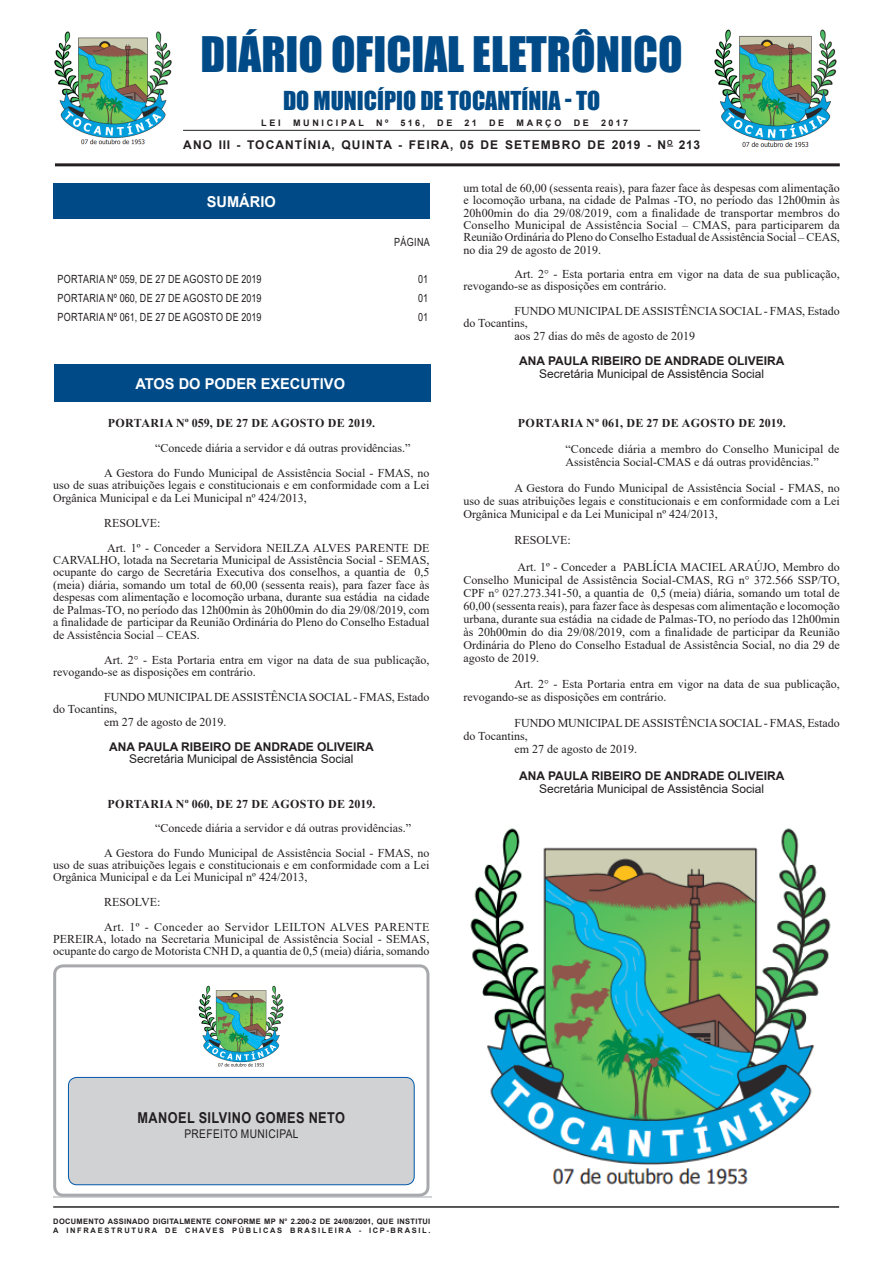
<style>
.page{position:relative;width:893px;height:1263px;background:#fff}
.page>*{position:absolute;margin:0;border:0;box-sizing:border-box;transform-origin:0 0}
.t1{font:45px "Impact";color:#004b87}
.t2{font:24px "Impact";color:#004b87}
.Chancela{font:700 15px "Arial";color:#fff}
.t3{font:700 15px "Arial";letter-spacing:.035em;color:#231f20;scale:.85 1}
.CORPO_DE_TEXTO{font:12px/12.5px "Times New Roman";color:#231f20;text-align:justify}
.EMENTA{font:12px/13px "Times New Roman";color:#231f20}
.CARGO{font:12px "Arial";color:#231f20}
.TITULOS{font:700 12px "Times New Roman";letter-spacing:.035em;color:#231f20}
.NOME{font:700 12px "Arial";color:#231f20}
.NOME-2{font:700 12px "Arial";letter-spacing:.09em;color:#231f20}
.CARGO-2{font:12px "Arial";letter-spacing:.035em;color:#231f20;scale:.85 1}
.Sumario{font:11.25px "Arial";letter-spacing:.035em;color:#231f20;scale:.8 1}
.t4{font:700 9px "Arial";letter-spacing:.3em;color:#231f20}
.t5{font:700 7.5px "Arial";letter-spacing:.04em;color:#231f20}
.t6{font:700 7.5px "Arial";letter-spacing:.225em;color:#231f20}
</style>
<div class="page">
<hr style="left:53px;top:1206px;width:786px;height:2px;background:#231f20">
<hr style="left:55px;top:163px;width:785px;height:3px;background:#231f20">
<img style="left:54px;top:31px;width:118px;height:114px">
<hr style="left:183px;top:130px;width:517px;height:1px;background:#231f20">
<div style="left:53px;top:184px;width:376px;height:35px;background:#004b87"></div>
<hr style="left:53px;top:1197px;width:379px;height:1px;background:#d1d2d4">
<img style="left:714px;top:29px;width:123px;height:119px">
<div style="left:54px;top:365px;width:376px;height:37px;background:#004b87"></div>
<div style="left:53px;top:964px;width:376px;height:233px;border:3px solid #a8a9ad;border-radius:9px"></div>
<div style="left:68px;top:1077px;width:346px;height:108px;background:#d1d2d4;border-radius:9px"></div>
<div style="left:68px;top:1077px;width:346px;height:108px;border:1px solid #0057a8;border-radius:9px"></div>
<img style="left:198px;top:985px;width:86px;height:82px">
<img style="left:470px;top:828px;width:361px;height:357px">
<p class="t1" style="left:201px;top:20px;width:483px">DIÁRIO OFICIAL ELETRÔNICO</p>
<p class="t2" style="left:283px;top:82px;width:319px">DO MUNICÍPIO DE TOCANTÍNIA - TO</p>
<p class="t4" style="left:261px;top:116px;width:21px">LEI</p>
<p class="t4" style="left:293px;top:116px;width:72px">MUNICIPAL</p>
<p class="t4" style="left:376px;top:116px;width:14px">N º</p>
<p class="t4" style="left:400px;top:116px;width:26px">516,</p>
<p class="t4" style="left:437px;top:116px;width:17px">D E</p>
<p class="t4" style="left:465px;top:116px;width:14px">2 1</p>
<p class="t4" style="left:489px;top:116px;width:17px">D E</p>
<p class="t4" style="left:517px;top:116px;width:46px">MARÇO</p>
<p class="t4" style="left:574px;top:116px;width:17px">D E</p>
<p class="t4" style="left:601px;top:116px;width:29px">2017</p>
<p class="NOME-2" style="left:183px;top:137px;width:518px">ANO III - TOCANTÍNIA, QUINTA - FEIRA, 05 DE SETEMBRO DE 2019 - N<sup>O</sup> 213</p>
<p class="Chancela" style="left:207px;top:191px;width:70px">SUMÁRIO</p>
<p class="Sumario" style="left:394px;top:234px;width:46px">PÁGINA</p>
<p class="Sumario" style="left:58px;top:272px;width:256px">PORTARIA Nº 059, DE 27 DE AGOSTO DE 2019</p>
<p class="Sumario" style="left:418px;top:272px;width:14px">01</p>
<p class="Sumario" style="left:58px;top:291px;width:256px">PORTARIA Nº 060, DE 27 DE AGOSTO DE 2019</p>
<p class="Sumario" style="left:418px;top:291px;width:14px">01</p>
<p class="Sumario" style="left:58px;top:310px;width:256px">PORTARIA Nº 061, DE 27 DE AGOSTO DE 2019</p>
<p class="Sumario" style="left:418px;top:310px;width:14px">01</p>
<p class="Chancela" style="left:136px;top:374px;width:211px">ATOS DO PODER EXECUTIVO</p>
<p class="TITULOS" style="left:108px;top:414px;width:269px">PORTARIA Nº 059, DE 27 DE AGOSTO DE 2019.</p>
<p class="EMENTA" style="left:155px;top:441px;width:257px">“Concede diária a servidor e dá outras providências.”</p>
<p class="CORPO_DE_TEXTO" style="left:53px;top:466px;width:378px;text-indent:51px">A Gestora do Fundo Municipal de Assistência Social - FMAS, no uso de suas atribuições legais e constitucionais e em conformidade com a Lei Orgânica Municipal e da Lei Municipal nº 424/2013,</p>
<p class="CORPO_DE_TEXTO" style="left:104px;top:516px;width:58px">RESOLVE:</p>
<p class="CORPO_DE_TEXTO" style="left:53px;top:541px;width:378px;text-indent:54px">Art. 1º - Conceder a Servidora NEILZA ALVES PARENTE DE CARVALHO, lotada na Secretaria Municipal de Assistência Social - SEMAS, ocupante do cargo de Secretária Executiva dos conselhos, a quantia de 0,5 (meia) diária, somando um total de 60,00 (sessenta reais), para fazer face às despesas com alimentação e locomoção urbana, durante sua estádia na cidade de Palmas-TO, no período das 12h00min às 20h00min do dia 29/08/2019, com a finalidade de participar da Reunião Ordinária do Pleno do Conselho Estadual de Assistência Social – CEAS.</p>
<p class="CORPO_DE_TEXTO" style="left:53px;top:653px;width:378px;text-indent:51px">Art. 2° - Esta Portaria entra em vigor na data de sua publicação, revogando-se as disposições em contrário.</p>
<p class="CORPO_DE_TEXTO" style="left:53px;top:690px;width:378px;text-indent:51px">FUNDO MUNICIPAL DE ASSISTÊNCIA SOCIAL - FMAS, Estado do Tocantins,</p>
<p class="CORPO_DE_TEXTO" style="left:104px;top:715px;width:124px">em 27 de agosto de 2019.</p>
<p class="NOME" style="left:109px;top:738px;width:266px">ANA PAULA RIBEIRO DE ANDRADE OLIVEIRA</p>
<p class="CARGO" style="left:129px;top:751px;width:226px">Secretária Municipal de Assistência Social</p>
<p class="TITULOS" style="left:108px;top:795px;width:269px">PORTARIA Nº 060, DE 27 DE AGOSTO DE 2019.</p>
<p class="EMENTA" style="left:155px;top:821px;width:257px">“Concede diária a servidor e dá outras providências.”</p>
<p class="CORPO_DE_TEXTO" style="left:53px;top:846px;width:378px;text-indent:51px">A Gestora do Fundo Municipal de Assistência Social - FMAS, no uso de suas atribuições legais e constitucionais e em conformidade com a Lei Orgânica Municipal e da Lei Municipal nº 424/2013,</p>
<p class="CORPO_DE_TEXTO" style="left:104px;top:895px;width:58px">RESOLVE:</p>
<p class="CORPO_DE_TEXTO" style="left:53px;top:920px;width:378px;text-indent:51px">Art. 1º - Conceder ao Servidor LEILTON ALVES PARENTE PEREIRA, lotado na Secretaria Municipal de Assistência Social - SEMAS, ocupante do cargo de Motorista CNH D, a quantia de 0,5 (meia) diária, somando</p>
<p class="CORPO_DE_TEXTO" style="left:463px;top:181px;width:378px">um total de 60,00 (sessenta reais), para fazer face às despesas com alimentação e locomoção urbana, na cidade de Palmas -TO, no período das 12h00min às 20h00min do dia 29/08/2019, com a finalidade de transportar membros do Conselho Municipal de Assistência Social – CMAS, para participarem da Reunião Ordinária do Pleno do Conselho Estadual de Assistência Social – CEAS, no dia 29 de agosto de 2019.</p>
<p class="CORPO_DE_TEXTO" style="left:463px;top:268px;width:378px;text-indent:51px">Art. 2° - Esta portaria entra em vigor na data de sua publicação, revogando-se as disposições em contrário.</p>
<p class="CORPO_DE_TEXTO" style="left:463px;top:304px;width:378px;text-indent:51px">FUNDO MUNICIPAL DE ASSISTÊNCIA SOCIAL - FMAS, Estado do Tocantins,</p>
<p class="CORPO_DE_TEXTO" style="left:514px;top:329px;width:182px">aos 27 dias do mês de agosto de 2019</p>
<p class="NOME" style="left:519px;top:352px;width:267px">ANA PAULA RIBEIRO DE ANDRADE OLIVEIRA</p>
<p class="CARGO" style="left:539px;top:365px;width:226px">Secretária Municipal de Assistência Social</p>
<p class="TITULOS" style="left:518px;top:414px;width:269px">PORTARIA Nº 061, DE 27 DE AGOSTO DE 2019.</p>
<p class="EMENTA" style="left:566px;top:442px;width:276px">“Concede diária a membro do Conselho Municipal de<br>Assistência Social-CMAS e dá outras providências.”</p>
<p class="CORPO_DE_TEXTO" style="left:463px;top:481px;width:378px;line-height:13px;text-indent:51px">A Gestora do Fundo Municipal de Assistência Social - FMAS, no uso de suas atribuições legais e constitucionais e em conformidade com a Lei Orgânica Municipal e da Lei Municipal nº 424/2013,</p>
<p class="CORPO_DE_TEXTO" style="left:514px;top:534px;width:58px">RESOLVE:</p>
<p class="CORPO_DE_TEXTO" style="left:463px;top:560px;width:378px;line-height:13px;text-indent:54px">Art. 1º - Conceder a PABLÍCIA MACIEL ARAÚJO, Membro do Conselho Municipal de Assistência Social-CMAS, RG n° 372.566 SSP/TO, CPF n° 027.273.341-50, a quantia de 0,5 (meia) diária, somando um total de 60,00 (sessenta reais), para fazer face às despesas com alimentação e locomoção urbana, durante sua estádia na cidade de Palmas-TO, no período das 12h00min às 20h00min do dia 29/08/2019, com a finalidade de participar da Reunião Ordinária do Pleno do Conselho Estadual de Assistência Social, no dia 29 de agosto de 2019.</p>
<p class="CORPO_DE_TEXTO" style="left:463px;top:677px;width:378px;line-height:13px;text-indent:51px">Art. 2° - Esta Portaria entra em vigor na data de sua publicação, revogando-se as disposições em contrário.</p>
<p class="CORPO_DE_TEXTO" style="left:463px;top:716px;width:378px;line-height:13px;text-indent:51px">FUNDO MUNICIPAL DE ASSISTÊNCIA SOCIAL - FMAS, Estado do Tocantins,</p>
<p class="CORPO_DE_TEXTO" style="left:514px;top:743px;width:124px">em 27 de agosto de 2019.</p>
<p class="NOME" style="left:519px;top:767px;width:267px">ANA PAULA RIBEIRO DE ANDRADE OLIVEIRA</p>
<p class="CARGO" style="left:539px;top:781px;width:226px">Secretária Municipal de Assistência Social</p>
<p class="t3" style="left:137px;top:1107px;width:246px">MANOEL SILVINO GOMES NETO</p>
<p class="CARGO-2" style="left:184px;top:1126px;width:136px">PREFEITO MUNICIPAL</p>
<p class="t5" style="left:53px;top:1216px;width:379px">DOCUMENTO ASSINADO DIGITALMENTE CONFORME MP N° 2.200-2 DE 24/08/2001, QUE INSTITUI</p>
<p class="t6" style="left:53px;top:1225px;width:379px">A INFRAESTRUTURA DE CHAVES PÚBLICAS BRASILEIRA - ICP-BRASIL.</p>
</div>
